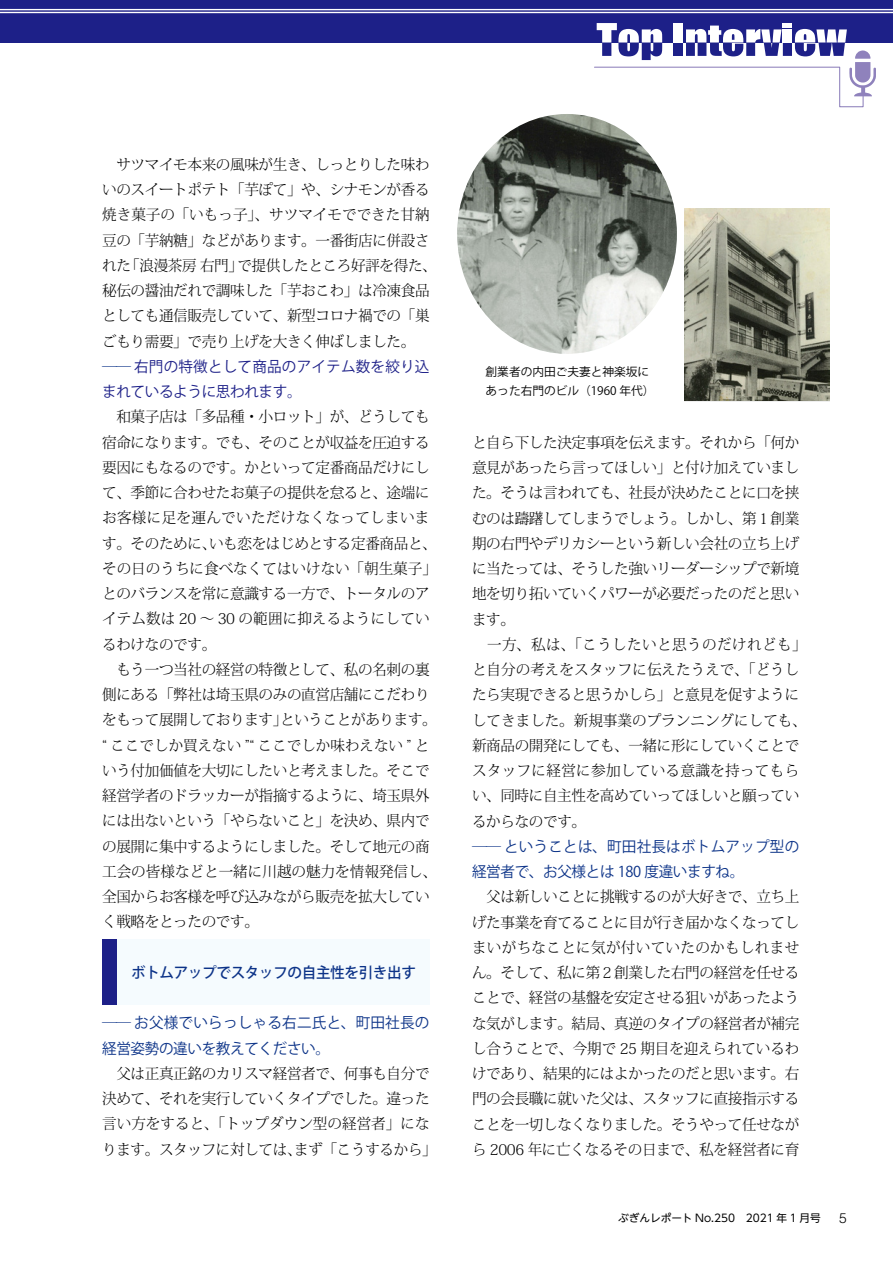
<style>
.page{position:relative;width:893px;height:1263px;background:#fff}
.page>*{position:absolute;margin:0;border:0;box-sizing:border-box;transform-origin:0 0}
.t1{font:300 14.85px/25.2px "Koz Min Pr 6 N";letter-spacing:-.025em;color:#000}
.t2{font:14.85px/25.2px "Koz Go Pr 6 N";letter-spacing:.015em;color:#0c3388}
.t3{font:14.85px/25.2px "Koz Go Pr 6 N";letter-spacing:.015em;color:#1d2088}
.t4{font:500 14.85px "Koz Go Pr 6 N";letter-spacing:-.025em;color:#0c3388}
.t5{font:300 13.8px "Helvetica LT Std";color:#000}
.t6{font:11.7px/18px "Koz Go Pr 6 N";color:#000}
.t7{font:10.65px "UD Shin Go NT Pro";color:#000}
.s1{font-family:"Koz Min Pr 6 N";font-weight:300;color:#0c3388}
.s2{font-family:"Koz Min Pr 6 N";font-weight:300}
</style>
<div class="page">
<div style="left:0;top:0;width:893px;height:43px;background:#1d2088"></div>
<svg style="left:594px;top:23px;width:282px;height:85px"></svg>
<hr style="left:0;top:9px;width:893px;height:1px;background:#fff">
<hr style="left:0;top:12px;width:893px;height:1px;background:#fff">
<div style="left:102px;top:939px;width:327px;height:66px;background:#f5fbfe"></div>
<div style="left:102px;top:939px;width:15px;height:66px;background:#1d2088"></div>
<img style="left:457px;top:114px;width:220px;height:240px">
<img style="left:685px;top:208px;width:145px;height:192px">
<p class="t1" style="left:102px;top:152px;width:336px">　サツマイモ本来の風味が生き、しっとりした味わいのスイートポテト「芋ぽて」や、シナモンが香る焼き菓子の「いもっ子」、サツマイモでできた甘納豆の「芋納糖」などがあります。一番街店に併設された「浪漫茶房 右門」で提供したところ好評を得た、秘伝の醤油だれで調味した「芋おこわ」は冷凍食品としても通信販売していて、新型コロナ禍での「巣ごもり需要」で売り上げを大きく伸ばしました。</p>
<p class="t3" style="left:102px;top:354px;width:329px"><span class="s1">──</span> 右門の特徴として商品のアイテム数を絞り込まれているように思われます。</p>
<p class="t1" style="left:102px;top:405px;width:336px">　和菓子店は「多品種・小ロット」が、どうしても宿命になります。でも、そのことが収益を圧迫する要因にもなるのです。かといって定番商品だけにして、季節に合わせたお菓子の提供を怠ると、途端にお客様に足を運んでいただけなくなってしまいます。そのために、いも恋をはじめとする定番商品と、その日のうちに食べなくてはいけない「朝生菓子」とのバランスを常に意識する一方で、トータルのアイテム数は 20 ～ 30 の範囲に抑えるようにしているわけなのです。<br>　もう一つ当社の経営の特徴として、私の名刺の裏側にある「弊社は埼玉県のみの直営店舗にこだわりをもって展開しております」ということがあります。“ ここでしか買えない ”“ ここでしか味わえない ” という付加価値を大切にしたいと考えました。そこで経営学者のドラッカーが指摘するように、埼玉県外には出ないという「やらないこと」を決め、県内での展開に集中するようにしました。そして地元の商工会の皆様などと一緒に川越の魅力を情報発信し、全国からお客様を呼び込みながら販売を拡大していく戦略をとったのです。</p>
<p class="t4" style="left:117px;top:964px;width:300px">　ボトムアップでスタッフの自主性を引き出す</p>
<p class="t2" style="left:102px;top:1011px;width:329px"><span class="s2">──</span> お父様でいらっしゃる右二氏と、町田社長の経営姿勢の違いを教えてください。</p>
<p class="t1" style="left:102px;top:1061px;width:336px">　父は正真正銘のカリスマ経営者で、何事も自分で決めて、それを実行していくタイプでした。違った言い方をすると、「トップダウン型の経営者」になります。スタッフに対しては、まず「こうするから」</p>
<p class="t6" style="left:486px;top:363px;width:171px">創業者の内田ご夫妻と神楽坂にあった右門のビル（1960 年代）</p>
<p class="t1" style="left:472px;top:430px;width:336px">と自ら下した決定事項を伝えます。それから「何か意見があったら言ってほしい」と付け加えていました。そうは言われても、社長が決めたことに口を挟むのは躊躇してしまうでしょう。しかし、第１創業期の右門やデリカシーという新しい会社の立ち上げに当たっては、そうした強いリーダーシップで新境地を切り拓いていくパワーが必要だったのだと思います。<br>　一方、私は、「こうしたいと思うのだけれども」と自分の考えをスタッフに伝えたうえで、「どうしたら実現できると思うかしら」と意見を促すようにしてきました。新規事業のプランニングにしても、新商品の開発にしても、一緒に形にしていくことでスタッフに経営に参加している意識を持ってもらい、同時に自主性を高めていってほしいと願っているからなのです。</p>
<p class="t2" style="left:472px;top:834px;width:329px"><span class="s2">──</span> ということは、町田社長はボトムアップ型の経営者で、お父様とは 180 度違いますね。</p>
<p class="t1" style="left:472px;top:885px;width:329px;text-align:justify">　父は新しいことに挑戦するのが大好きで、立ち上げた事業を育てることに目が行き届かなくなってしまいがちなことに気が付いていたのかもしれません。そして、私に第２創業した右門の経営を任せることで、経営の基盤を安定させる狙いがあったような気がします。結局、真逆のタイプの経営者が補完し合うことで、今期で 25 期目を迎えられているわけであり、結果的にはよかったのだと思います。右門の会長職に就いた父は、スタッフに直接指示することを一切しなくなりました。そうやって任せながら 2006 年に亡くなるその日まで、私を経営者に育</p>
<p class="t7" style="left:618px;top:1210px;width:204px">ぶぎんレポート No.250　2021 年 1 月号</p>
<p class="t5" style="left:839px;top:1209px;width:9px">5</p>
</div>
